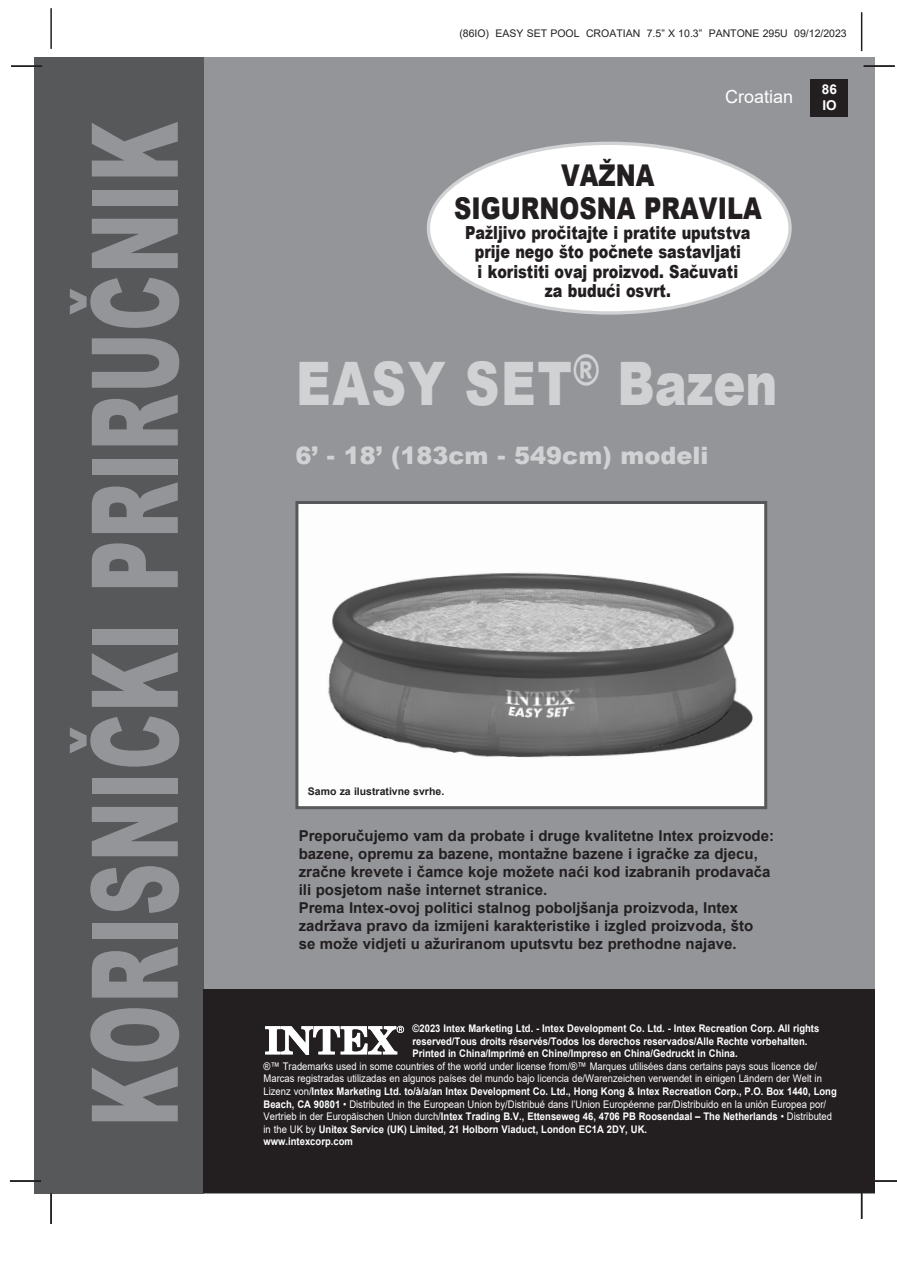
<style>
.page{position:relative;width:897px;height:1264px;background:#fff}
.page>*{position:absolute;margin:0;border:0;box-sizing:border-box;transform-origin:0 0}
.t1{font:900 120px "Arial";letter-spacing:.025em;color:#939598;scale:.6 1}
.t2{font:900 60px "Arial";letter-spacing:.035em;color:#d1d2d4;scale:.8 1}
.t3{font:900 30px "Arial";color:#231f20;scale:.8 1}
.t4{font:900 24px "Arial";color:#d1d2d4}
.t5{font:900 18px "Arial";color:#231f20;scale:.8 1}
.t6{font:18px "Arial";color:#fff}
.t7{font:700 15px "Arial";color:#231f20}
.t8{font:700 13.5px/16.2px "Arial";color:#fff}
.t9{font:10.5px/12.6px "Arial";color:#fff;scale:.9 1}
.t10{font:700 10.5px/12.6px "Arial";color:#fff;scale:.9 1}
.t11{font:10.5px "Arial";color:#231f20}
.t12{font:700 10.5px "Arial";color:#231f20}
.s1{font-weight:700}
</style>
<div class="page">
<div style="left:203px;top:57px;width:672px;height:1136px;background:#939598"></div>
<div style="left:810px;top:79px;width:38px;height:38px;background:#231f20"></div>
<hr style="left:50px;top:8px;width:2px;height:41px;background:#231f20">
<hr style="left:860px;top:12px;width:2px;height:39px;background:#231f20">
<div style="left:34px;top:57px;width:169px;height:1136px;background:#57585a"></div>
<hr style="left:863px;top:65px;width:31px;height:2px;background:#231f20">
<hr style="left:865px;top:1180px;width:31px;height:1px;background:#231f20">
<hr style="left:860px;top:1189px;width:2px;height:30px;background:#231f20">
<hr style="left:50px;top:1193px;width:2px;height:31px;background:#231f20">
<hr style="left:10px;top:1180px;width:31px;height:1px;background:#231f20">
<hr style="left:11px;top:65px;width:31px;height:2px;background:#231f20">
<div style="left:203px;top:989px;width:672px;height:204px;background:#231f20"></div>
<img style="left:299px;top:505px;width:464px;height:300px">
<div style="left:295px;top:501px;width:472px;height:308px;border:3px solid #57585a"></div>
<div style="left:428px;top:143px;width:362px;height:170px;background:#fff;border-radius:50%"></div>
<svg style="left:265px;top:1026px;width:139px;height:28px"></svg>
<p class="t1" style="left:48px;top:1126px;width:1676px;rotate:-90deg">KORISNIČKI PRIRUČNIK</p>
<p class="t11" style="left:459px;top:26px;width:389px">(86IO) EASY SET POOL CROATIAN 7.5” X 10.3” PANTONE 295U 09/12/2023</p>
<h3 class="t6" style="left:725px;top:84px;width:70px">Croatian</h3>
<p class="t3" style="left:561px;top:154px;width:118px">VAŽNA</p>
<p class="t3" style="left:454px;top:186px;width:386px">SIGURNOSNA PRAVILA</p>
<p class="t5" style="left:465px;top:219px;width:358px">Pažljivo pročitajte i pratite uputstva</p>
<p class="t5" style="left:475px;top:239px;width:334px">prije nego što počnete sastavljati</p>
<p class="t5" style="left:477px;top:258px;width:327px">i koristiti ovaj proizvod. Sačuvati</p>
<p class="t5" style="left:545px;top:278px;width:159px">za budući osvrt.</p>
<p class="t2" style="left:296px;top:340px;width:603px">EASY SET<sup>®</sup> Bazen</p>
<p class="t4" style="left:295px;top:438px;width:414px">6’ - 18’ (183cm - 549cm) modeli</p>
<p class="t8" style="left:821px;top:81px;width:17px">86<br>IO</p>
<p class="t12" style="left:308px;top:784px;width:138px">Samo za ilustrativne svrhe.</p>
<p class="t7" style="left:298px;top:825px;width:477px">Preporučujemo vam da probate i druge kvalitetne Intex proizvode:</p>
<p class="t7" style="left:298px;top:843px;width:460px">bazene, opremu za bazene, montažne bazene i igračke za djecu,</p>
<p class="t7" style="left:298px;top:861px;width:473px">zračne krevete i čamce koje možete naći kod izabranih prodavača</p>
<p class="t7" style="left:298px;top:879px;width:250px">ili posjetom naše internet stranice.</p>
<p class="t7" style="left:298px;top:897px;width:441px">Prema Intex-ovoj politici stalnog poboljšanja proizvoda, Intex</p>
<p class="t7" style="left:298px;top:915px;width:456px">zadržava pravo da izmijeni karakteristike i izgled proizvoda, što</p>
<p class="t7" style="left:298px;top:933px;width:439px">se može vidjeti u ažuriranom uputsvtu bez prethodne najave.</p>
<p class="t10" style="left:412px;top:1022px;width:453px">©2023 Intex Marketing Ltd. - Intex Development Co. Ltd. - Intex Recreation Corp. All rights reserved/Tous droits réservés/Todos los derechos reservados/Alle Rechte vorbehalten.</p>
<p class="t10" style="left:412px;top:1047px;width:363px">Printed in China/Imprimé en Chine/Impreso en China/Gedruckt in China.</p>
<p class="t9" style="left:263px;top:1059px;width:638px">®™ Trademarks used in some countries of the world under license from/®™ Marques utilisées dans certains pays sous licence de/ Marcas registradas utilizadas en algunos países del mundo bajo licencia de/Warenzeichen verwendet in einigen Ländern der Welt in Lizenz von/<span class="s1">Intex Marketing Ltd. to/à/a/an Intex Development Co. Ltd., Hong Kong &amp; Intex Recreation Corp., P.O. Box 1440, Long Beach, CA 90801</span> • Distributed in the European Union by/Distribué dans l’Union Européenne par/Distribuido en la unión Europea por/ Vertrieb in der Europäischen Union durch/<span class="s1">Intex Trading B.V., Ettenseweg 46, 4706 PB Roosendaal – The Netherlands</span> • Distributed in the UK by <span class="s1">Unitex Service (UK) Limited, 21 Holborn Viaduct, London EC1A 2DY, UK.</span></p>
<p class="t10" style="left:263px;top:1135px;width:101px">www.intexcorp.com</p>
</div>
